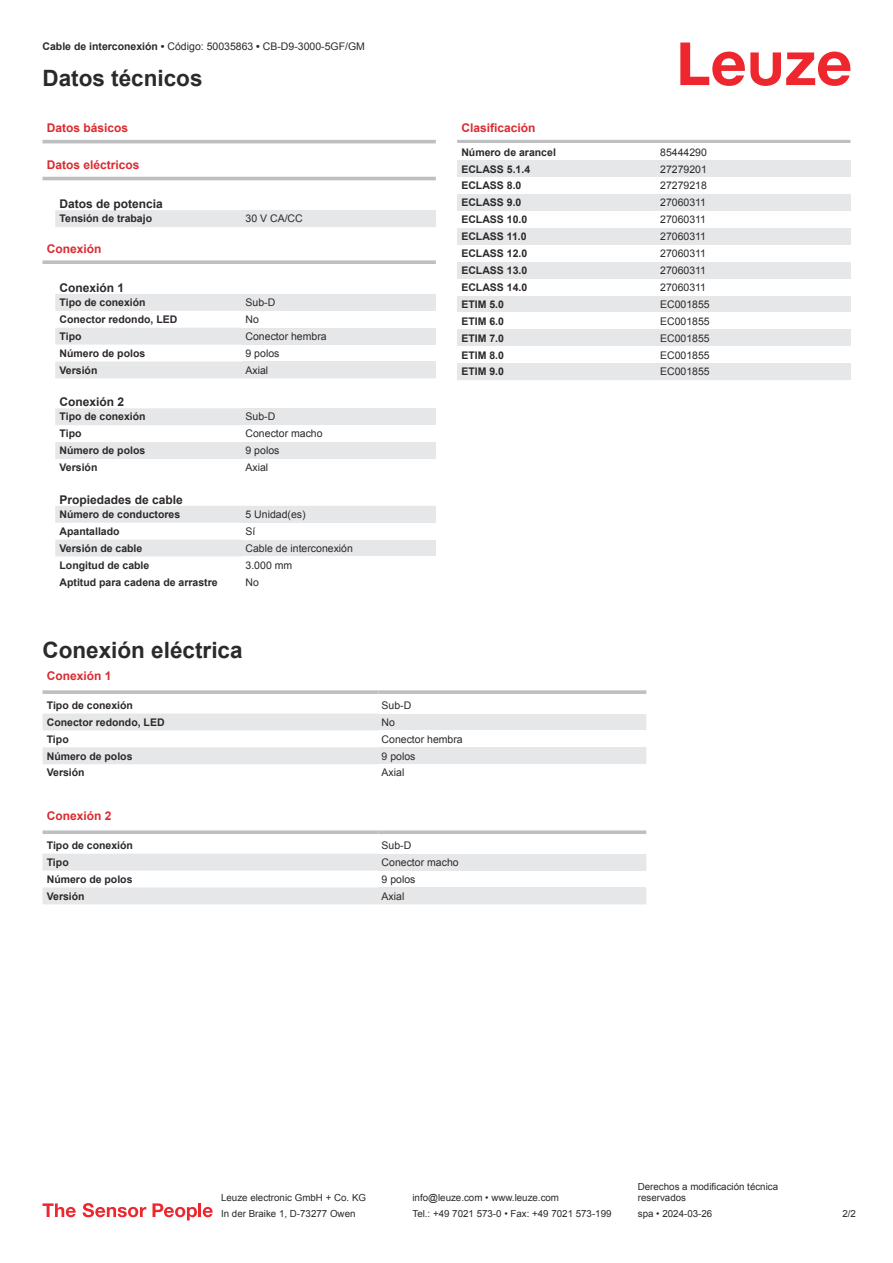
<style>
.page{position:relative;width:893px;height:1263px;background:#fff}
.page>*{position:absolute;margin:0;border:0;box-sizing:border-box;transform-origin:0 0}
.t1{font:700 22.5px "Arial";color:#2b292a}
.t2{font:700 12px "Arial";color:#db2a30}
.t3{font:700 12px "Arial";color:#2b292a}
.t4{font:700 10.5px "Arial";color:#2b292a}
.t5{font:10.5px "Arial";color:#2b292a}
.t6{font:9.75px/11.7px "Arial";color:#2b292a}
.s1{font-weight:700}
</style>
<div class="page">
<svg style="left:680px;top:43px;width:170px;height:43px"></svg>
<svg style="left:43px;top:143px;width:393px;height:414px"></svg>
<svg style="left:55px;top:210px;width:381px;height:346px"></svg>
<hr style="left:43px;top:140px;width:393px;height:3px;background:#bdbfc1">
<div style="left:43px;top:160px;width:393px;height:19px;background:#fff"></div>
<hr style="left:43px;top:177px;width:393px;height:3px;background:#bdbfc1">
<div style="left:242px;top:210px;width:194px;height:17px;background:#e6e7e9"></div>
<div style="left:43px;top:244px;width:393px;height:18px;background:#fff"></div>
<svg style="left:43px;top:260px;width:393px;height:4px;fill:#bdbfc1"></svg>
<div style="left:242px;top:294px;width:194px;height:17px;background:#e6e7e9"></div>
<div style="left:242px;top:311px;width:194px;height:17px;background:#fff"></div>
<div style="left:242px;top:328px;width:194px;height:17px;background:#e6e7e9"></div>
<div style="left:242px;top:345px;width:194px;height:16px;background:#fff"></div>
<div style="left:242px;top:361px;width:194px;height:17px;background:#e6e7e9"></div>
<div style="left:242px;top:408px;width:194px;height:17px;background:#e6e7e9"></div>
<div style="left:242px;top:425px;width:194px;height:17px;background:#fff"></div>
<div style="left:242px;top:442px;width:194px;height:17px;background:#e6e7e9"></div>
<div style="left:242px;top:459px;width:194px;height:17px;background:#fff"></div>
<div style="left:242px;top:506px;width:194px;height:17px;background:#e6e7e9"></div>
<div style="left:242px;top:523px;width:194px;height:17px;background:#fff"></div>
<div style="left:242px;top:540px;width:194px;height:16px;background:#e6e7e9"></div>
<div style="left:242px;top:556px;width:194px;height:17px;background:#fff"></div>
<svg style="left:43px;top:713px;width:335px;height:51px"></svg>
<svg style="left:43px;top:690px;width:335px;height:4px"></svg>
<svg style="left:378px;top:690px;width:268px;height:4px"></svg>
<div style="left:378px;top:713px;width:268px;height:17px;background:#e6e7e9"></div>
<div style="left:378px;top:747px;width:268px;height:17px;background:#e6e7e9"></div>
<svg style="left:43px;top:854px;width:335px;height:50px"></svg>
<svg style="left:43px;top:830px;width:335px;height:4px"></svg>
<svg style="left:378px;top:830px;width:268px;height:4px"></svg>
<div style="left:378px;top:854px;width:268px;height:16px;background:#e6e7e9"></div>
<div style="left:378px;top:887px;width:268px;height:17px;background:#e6e7e9"></div>
<hr style="left:457px;top:140px;width:393px;height:3px;background:#bdbfc1">
<div style="left:457px;top:160px;width:200px;height:17px;background:#e6e7e9"></div>
<div style="left:657px;top:160px;width:193px;height:17px;background:#e6e7e9"></div>
<div style="left:457px;top:194px;width:200px;height:17px;background:#e6e7e9"></div>
<div style="left:657px;top:194px;width:193px;height:17px;background:#e6e7e9"></div>
<div style="left:457px;top:228px;width:200px;height:17px;background:#e6e7e9"></div>
<div style="left:657px;top:228px;width:193px;height:17px;background:#e6e7e9"></div>
<div style="left:457px;top:262px;width:200px;height:17px;background:#e6e7e9"></div>
<div style="left:657px;top:262px;width:193px;height:17px;background:#e6e7e9"></div>
<div style="left:457px;top:296px;width:200px;height:16px;background:#e6e7e9"></div>
<div style="left:657px;top:296px;width:193px;height:16px;background:#e6e7e9"></div>
<div style="left:457px;top:329px;width:200px;height:17px;background:#e6e7e9"></div>
<div style="left:657px;top:329px;width:193px;height:17px;background:#e6e7e9"></div>
<div style="left:457px;top:363px;width:200px;height:17px;background:#e6e7e9"></div>
<div style="left:657px;top:363px;width:193px;height:17px;background:#e6e7e9"></div>
<svg style="left:43px;top:1203px;width:33px;height:14px"></svg>
<svg style="left:83px;top:1203px;width:63px;height:14px"></svg>
<svg style="left:153px;top:1203px;width:44px;height:17px"></svg>
<hr style="left:198px;top:1203px;width:3px;height:14px;background:#ed272d">
<svg style="left:203px;top:1207px;width:10px;height:10px"></svg>
<p class="t5" style="left:43px;top:43px;width:324px"><span class="s1">Cable de interconexión •</span> Código: 50035863 <span class="s1">•</span> CB-D9-3000-5GF/GM</p>
<h1 class="t1" style="left:43px;top:70px;width:162px">Datos técnicos</h1>
<p class="t2" style="left:47px;top:123px;width:83px">Datos básicos</p>
<p class="t2" style="left:47px;top:160px;width:94px">Datos eléctricos</p>
<p class="t3" style="left:60px;top:199px;width:105px">Datos de potencia</p>
<p class="t4" style="left:60px;top:215px;width:94px">Tensión de trabajo</p>
<p class="t5" style="left:246px;top:215px;width:59px">30 V CA/CC</p>
<p class="t2" style="left:47px;top:244px;width:56px">Conexión</p>
<p class="t3" style="left:60px;top:283px;width:66px">Conexión 1</p>
<p class="t4" style="left:60px;top:298px;width:88px">Tipo de conexión</p>
<p class="t5" style="left:246px;top:298px;width:31px">Sub-D</p>
<p class="t4" style="left:60px;top:315px;width:119px">Conector redondo, LED</p>
<p class="t5" style="left:246px;top:315px;width:15px">No</p>
<p class="t4" style="left:60px;top:332px;width:23px">Tipo</p>
<p class="t5" style="left:246px;top:332px;width:83px">Conector hembra</p>
<p class="t4" style="left:60px;top:349px;width:87px">Número de polos</p>
<p class="t5" style="left:246px;top:349px;width:35px">9 polos</p>
<p class="t4" style="left:60px;top:366px;width:39px">Versión</p>
<p class="t5" style="left:246px;top:366px;width:24px">Axial</p>
<p class="t3" style="left:60px;top:397px;width:66px">Conexión 2</p>
<p class="t4" style="left:60px;top:413px;width:88px">Tipo de conexión</p>
<p class="t5" style="left:246px;top:413px;width:31px">Sub-D</p>
<p class="t4" style="left:60px;top:430px;width:23px">Tipo</p>
<p class="t5" style="left:246px;top:430px;width:79px">Conector macho</p>
<p class="t4" style="left:60px;top:447px;width:87px">Número de polos</p>
<p class="t5" style="left:246px;top:447px;width:35px">9 polos</p>
<p class="t4" style="left:60px;top:464px;width:39px">Versión</p>
<p class="t5" style="left:246px;top:464px;width:24px">Axial</p>
<p class="t3" style="left:60px;top:495px;width:125px">Propiedades de cable</p>
<p class="t4" style="left:60px;top:510px;width:122px">Número de conductores</p>
<p class="t5" style="left:246px;top:510px;width:62px">5 Unidad(es)</p>
<p class="t4" style="left:60px;top:527px;width:62px">Apantallado</p>
<p class="t5" style="left:246px;top:527px;width:11px">Sí</p>
<p class="t4" style="left:60px;top:544px;width:84px">Versión de cable</p>
<p class="t5" style="left:246px;top:544px;width:109px">Cable de interconexión</p>
<p class="t4" style="left:60px;top:561px;width:91px">Longitud de cable</p>
<p class="t5" style="left:246px;top:561px;width:48px">3.000 mm</p>
<p class="t4" style="left:60px;top:578px;width:160px">Aptitud para cadena de arrastre</p>
<p class="t5" style="left:246px;top:578px;width:15px">No</p>
<p class="t2" style="left:461px;top:123px;width:76px">Clasificación</p>
<p class="t4" style="left:461px;top:148px;width:96px">Número de arancel</p>
<p class="t5" style="left:660px;top:148px;width:48px">85444290</p>
<p class="t4" style="left:461px;top:165px;width:70px">ECLASS 5.1.4</p>
<p class="t5" style="left:660px;top:165px;width:48px">27279201</p>
<p class="t4" style="left:461px;top:182px;width:62px">ECLASS 8.0</p>
<p class="t5" style="left:660px;top:182px;width:48px">27279218</p>
<p class="t4" style="left:461px;top:199px;width:62px">ECLASS 9.0</p>
<p class="t5" style="left:660px;top:199px;width:47px">27060311</p>
<p class="t4" style="left:461px;top:216px;width:67px">ECLASS 10.0</p>
<p class="t5" style="left:660px;top:216px;width:47px">27060311</p>
<p class="t4" style="left:461px;top:233px;width:67px">ECLASS 11.0</p>
<p class="t5" style="left:660px;top:232px;width:47px">27060311</p>
<p class="t4" style="left:461px;top:249px;width:67px">ECLASS 12.0</p>
<p class="t5" style="left:660px;top:249px;width:47px">27060311</p>
<p class="t4" style="left:461px;top:266px;width:67px">ECLASS 13.0</p>
<p class="t5" style="left:660px;top:266px;width:47px">27060311</p>
<p class="t4" style="left:461px;top:283px;width:67px">ECLASS 14.0</p>
<p class="t5" style="left:660px;top:283px;width:47px">27060311</p>
<p class="t4" style="left:461px;top:300px;width:44px">ETIM 5.0</p>
<p class="t5" style="left:660px;top:300px;width:51px">EC001855</p>
<p class="t4" style="left:461px;top:317px;width:44px">ETIM 6.0</p>
<p class="t5" style="left:660px;top:317px;width:51px">EC001855</p>
<p class="t4" style="left:461px;top:334px;width:44px">ETIM 7.0</p>
<p class="t5" style="left:660px;top:334px;width:51px">EC001855</p>
<p class="t4" style="left:461px;top:351px;width:44px">ETIM 8.0</p>
<p class="t5" style="left:660px;top:351px;width:51px">EC001855</p>
<p class="t4" style="left:461px;top:368px;width:44px">ETIM 9.0</p>
<p class="t5" style="left:660px;top:368px;width:51px">EC001855</p>
<h1 class="t1" style="left:43px;top:641px;width:202px">Conexión eléctrica</h1>
<p class="t2" style="left:47px;top:671px;width:66px">Conexión 1</p>
<p class="t4" style="left:47px;top:701px;width:88px">Tipo de conexión</p>
<p class="t5" style="left:382px;top:701px;width:31px">Sub-D</p>
<p class="t4" style="left:47px;top:718px;width:119px">Conector redondo, LED</p>
<p class="t5" style="left:382px;top:718px;width:15px">No</p>
<p class="t4" style="left:47px;top:735px;width:23px">Tipo</p>
<p class="t5" style="left:382px;top:735px;width:83px">Conector hembra</p>
<p class="t4" style="left:47px;top:752px;width:87px">Número de polos</p>
<p class="t5" style="left:382px;top:752px;width:35px">9 polos</p>
<p class="t4" style="left:47px;top:769px;width:39px">Versión</p>
<p class="t5" style="left:382px;top:769px;width:24px">Axial</p>
<p class="t2" style="left:47px;top:811px;width:66px">Conexión 2</p>
<p class="t4" style="left:47px;top:841px;width:88px">Tipo de conexión</p>
<p class="t5" style="left:382px;top:841px;width:31px">Sub-D</p>
<p class="t4" style="left:47px;top:858px;width:23px">Tipo</p>
<p class="t5" style="left:382px;top:858px;width:79px">Conector macho</p>
<p class="t4" style="left:47px;top:875px;width:87px">Número de polos</p>
<p class="t5" style="left:382px;top:875px;width:35px">9 polos</p>
<p class="t4" style="left:47px;top:892px;width:39px">Versión</p>
<p class="t5" style="left:382px;top:892px;width:24px">Axial</p>
<p class="t6" style="left:221px;top:1193px;width:146px">Leuze electronic GmbH + Co. KG</p>
<p class="t6" style="left:412px;top:1193px;width:148px">info@leuze.com • www.leuze.com</p>
<p class="t6" style="left:638px;top:1181px;width:142px">Derechos a modificación técnica reservados</p>
<p class="t6" style="left:221px;top:1209px;width:136px">In der Braike 1, D-73277 Owen</p>
<p class="t6" style="left:412px;top:1209px;width:201px">Tel.: +49 7021 573-0 • Fax: +49 7021 573-199</p>
<p class="t6" style="left:638px;top:1209px;width:76px">spa • 2024-03-26</p>
<p class="t6" style="left:842px;top:1209px;width:15px">2 /2</p>
</div>
